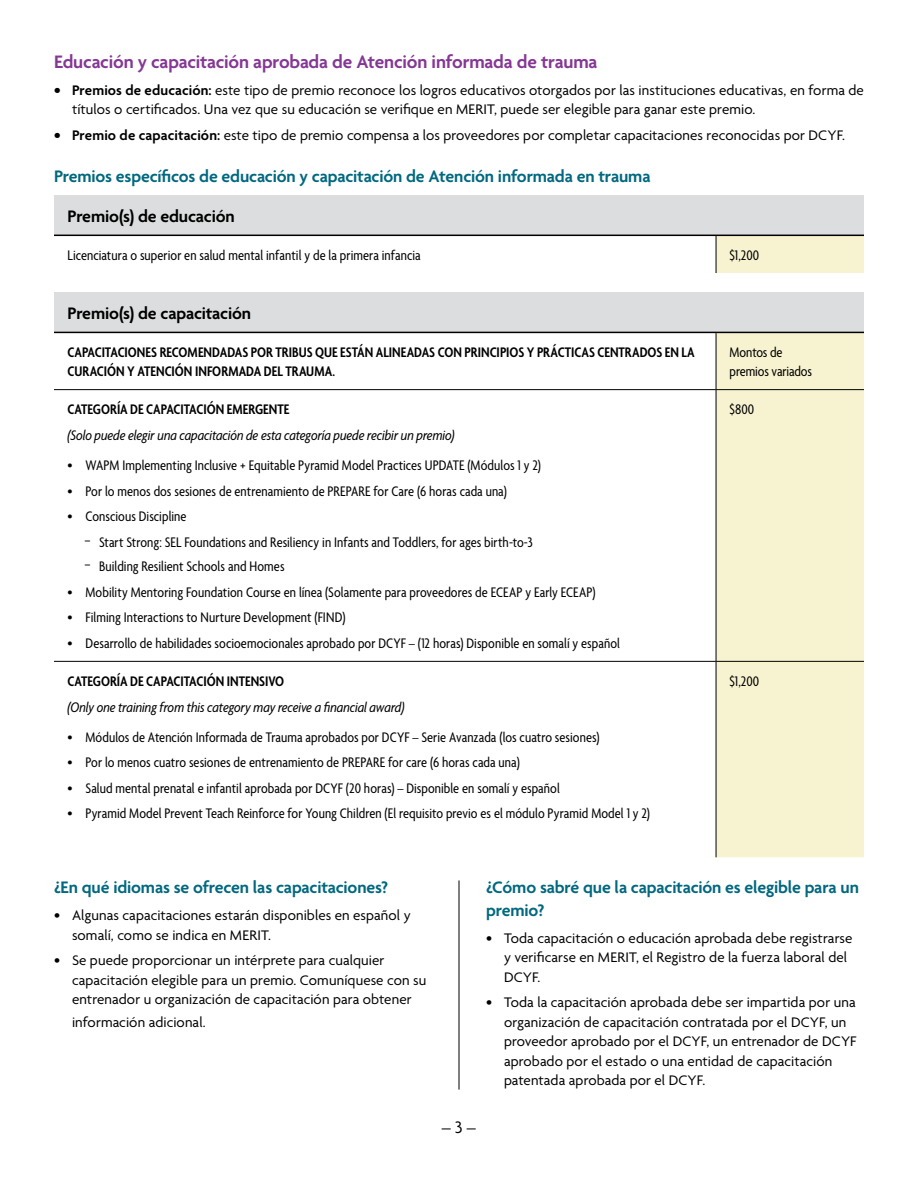
<style>
.page{position:relative;width:918px;height:1188px;background:#fff}
.page>*{position:absolute;margin:0;border:0;box-sizing:border-box;transform-origin:0 0}
.t1{font:600 19.5px "Agenda";letter-spacing:-.01em;color:#853794}
.t2{font:600 18px/22.5px "Agenda";letter-spacing:-.01em;color:#00687f}
.t3{font:600 18px "Agenda";letter-spacing:-.01em;color:#000}
.t4{font:18px "Agenda";color:#000}
.t5{font:condensed 15px/19.5px "Agenda";letter-spacing:.005em;color:#000}
.t6{font:15px/19.5px "Agenda";letter-spacing:.005em;color:#000}
.t7{font:600 condensed 15px/19.5px "Agenda";color:#000}
.t8{font:italic condensed 15px "Agenda";letter-spacing:-.005em;color:#000}
.s1{font-weight:600;font-size:16.5px}
.s2{font-weight:600}
.s3{font-size:16.5px}
.s4{font-size:14.4px}
</style>
<div class="page">
<div style="left:54px;top:195px;width:810px;height:40px;background:#dcddde"></div>
<div style="left:716px;top:235px;width:148px;height:38px;background:#f7f3d0"></div>
<hr style="left:54px;top:235px;width:662px;height:1px;background:#000">
<hr style="left:716px;top:235px;width:148px;height:1px;background:#000">
<hr style="left:716px;top:236px;width:1px;height:37px;background:#000">
<div style="left:54px;top:293px;width:810px;height:39px;background:#dcddde"></div>
<div style="left:717px;top:333px;width:147px;height:524px;background:#f7f3d0"></div>
<hr style="left:54px;top:332px;width:662px;height:1px;background:#000">
<hr style="left:716px;top:332px;width:148px;height:1px;background:#000">
<hr style="left:54px;top:661px;width:662px;height:1px;background:#000">
<hr style="left:716px;top:661px;width:148px;height:1px;background:#000">
<hr style="left:716px;top:333px;width:1px;height:56px;background:#000">
<hr style="left:716px;top:390px;width:1px;height:271px;background:#000">
<hr style="left:716px;top:662px;width:1px;height:195px;background:#000">
<hr style="left:54px;top:389px;width:662px;height:1px;background:#000">
<hr style="left:716px;top:389px;width:148px;height:1px;background:#000">
<hr style="left:459px;top:880px;width:1px;height:210px;background:#000">
<h1 class="t1" style="left:54px;top:51px;width:545px">Educación y capacitación aprobada de Atención informada de trauma</h1>
<p class="t6" style="left:72px;top:81px;width:793px;text-indent:-18px"><span class="s1">•</span> <span class="s2">Premios de educación:</span> este tipo de premio reconoce los logros educativos otorgados por las instituciones educativas, en forma de títulos o certificados. Una vez que su educación se verifique en MERIT, puede ser elegible para ganar este premio.</p>
<p class="t6" style="left:54px;top:126px;width:793px"><span class="s1">•</span> <span class="s2">Premio de capacitación:</span> este tipo de premio compensa a los proveedores por completar capacitaciones reconocidas por DCYF.</p>
<p class="t2" style="left:54px;top:166px;width:598px">Premios específicos de educación y capacitación de Atención informada en trauma</p>
<p class="t3" style="left:68px;top:206px;width:169px">Premio(s) de educación</p>
<p class="t5" style="left:68px;top:246px;width:355px">Licenciatura o superior en salud mental infantil y de la primera infancia</p>
<p class="t5" style="left:730px;top:246px;width:31px">$1,200</p>
<p class="t3" style="left:68px;top:303px;width:185px">Premio(s) de capacitación</p>
<p class="t7" style="left:68px;top:343px;width:629px">CAPACITACIONES RECOMENDADAS POR TRIBUS QUE ESTÁN ALINEADAS CON PRINCIPIOS Y PRÁCTICAS CENTRADOS EN LA<br>CURACIÓN Y ATENCIÓN INFORMADA DEL TRAUMA.</p>
<p class="t5" style="left:730px;top:343px;width:84px">Montos de premios variados</p>
<p class="t7" style="left:68px;top:400px;width:223px">CATEGORÍA DE CAPACITACIÓN EMERGENTE</p>
<p class="t8" style="left:68px;top:426px;width:389px">(Solo puede elegir una capacitación de esta categoría puede recibir un premio)</p>
<p class="t5" style="left:68px;top:456px;width:475px"><span class="s3">•</span> WAPM Implementing Inclusive + Equitable Pyramid Model Practices UPDATE (Módulos 1 y 2)</p>
<p class="t5" style="left:68px;top:482px;width:441px"><span class="s3">•</span> Por lo menos dos sesiones de entrenamiento de PREPARE for Care (6 horas cada una)</p>
<p class="t5" style="left:68px;top:507px;width:121px"><span class="s3">•</span> Conscious Discipline</p>
<p class="t5" style="left:84px;top:534px;width:450px"><span class="s4">-</span> Start Strong: SEL Foundations and Resiliency in Infants and Toddlers, for ages birth-to-3</p>
<p class="t5" style="left:84px;top:558px;width:202px"><span class="s4">-</span> Building Resilient Schools and Homes</p>
<p class="t5" style="left:68px;top:583px;width:530px"><span class="s3">•</span> Mobility Mentoring Foundation Course en línea (Solamente para proveedores de ECEAP y Early ECEAP)</p>
<p class="t5" style="left:68px;top:609px;width:280px"><span class="s3">•</span> Filming Interactions to Nurture Development (FIND)</p>
<p class="t5" style="left:68px;top:634px;width:554px"><span class="s3">•</span> Desarrollo de habilidades socioemocionales aprobado por DCYF – (12 horas) Disponible en somalí y español</p>
<p class="t5" style="left:730px;top:400px;width:26px">$800</p>
<p class="t7" style="left:67px;top:672px;width:218px">CATEGORÍA DE CAPACITACIÓN INTENSIVO</p>
<p class="t8" style="left:67px;top:698px;width:339px">(Only one training from this category may receive a financial award)</p>
<p class="t5" style="left:67px;top:728px;width:534px"><span class="s3">•</span> Módulos de Atención Informada de Trauma aprobados por DCYF – Serie Avanzada (los cuatro sesiones)</p>
<p class="t5" style="left:67px;top:754px;width:454px"><span class="s3">•</span> Por lo menos cuatro sesiones de entrenamiento de PREPARE for care (6 horas cada una)</p>
<p class="t5" style="left:67px;top:779px;width:494px"><span class="s3">•</span> Salud mental prenatal e infantil aprobada por DCYF (20 horas) – Disponible en somalí y español</p>
<p class="t5" style="left:67px;top:805px;width:584px"><span class="s3">•</span> Pyramid Model Prevent Teach Reinforce for Young Children (El requisito previo es el módulo Pyramid Model 1 y 2)</p>
<p class="t5" style="left:730px;top:672px;width:31px">$1,200</p>
<p class="t2" style="left:54px;top:877px;width:336px">¿En qué idiomas se ofrecen las capacitaciones?</p>
<p class="t6" style="left:72px;top:907px;width:340px;text-indent:-18px"><span class="s3">•</span> Algunas capacitaciones estarán disponibles en español y somalí, como se indica en MERIT.</p>
<p class="t6" style="left:72px;top:952px;width:356px;text-indent:-18px"><span class="s3">•</span> Se puede proporcionar un intérprete para cualquier capacitación elegible para un premio. Comuníquese con su entrenador u organización de capacitación para obtener</p>
<p class="t6" style="left:72px;top:1013px;width:135px">información adicional.</p>
<p class="t2" style="left:486px;top:877px;width:374px">¿Cómo sabré que la capacitación es elegible para un premio?</p>
<p class="t6" style="left:504px;top:929px;width:350px;text-indent:-18px"><span class="s3">•</span> Toda capacitación o educación aprobada debe registrarse y verificarse en MERIT, el Registro de la fuerza laboral del<br>DCYF.</p>
<p class="t6" style="left:504px;top:994px;width:354px;text-indent:-18px"><span class="s3">•</span> Toda la capacitación aprobada debe ser impartida por una organización de capacitación contratada por el DCYF, un proveedor aprobado por el DCYF, un entrenador de DCYF aprobado por el estado o una entidad de capacitación patentada aprobada por el DCYF.</p>
<p class="t4" style="left:442px;top:1118px;width:36px">– 3 –</p>
</div>
